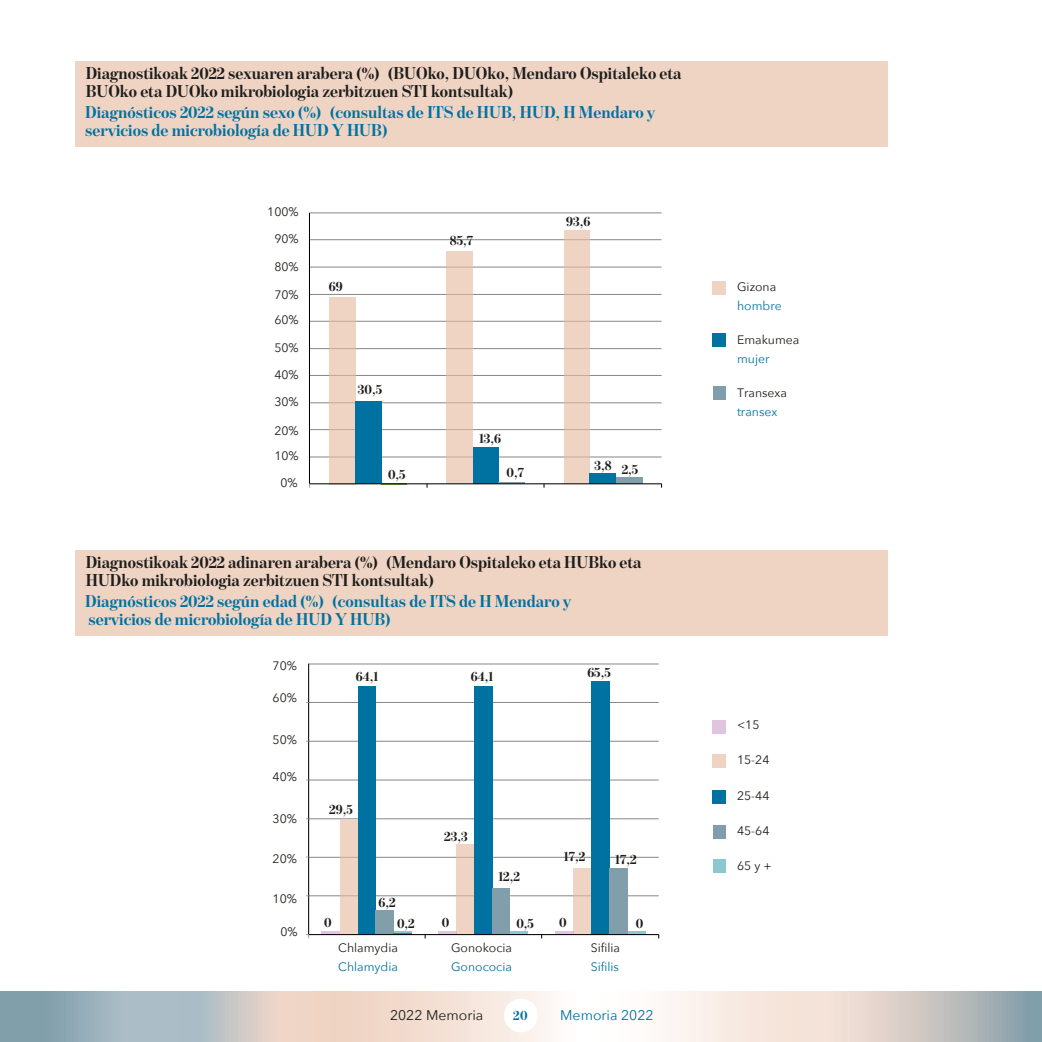
<style>
.page{position:relative;width:1042px;height:1042px;background:#fff}
.page>*{position:absolute;margin:0;border:0;box-sizing:border-box;transform-origin:0 0}
.t1{font:700 17.5px/17.5px "Benton Mod Disp";color:#1e1e1c}
.t2{font:700 17.5px/17.5px "Benton Mod Disp";color:#0072a1}
.t3{font:700 14px "Benton Mod Disp";color:#1e1e1c}
.t4{font:14px "Avenir Next";color:#1e1e1c}
.t5{font:14px "Avenir Next";color:#0072a1}
.t6{font:700 14px "Benton Mod Disp";color:#0072a1}
.t7{font:12.25px "Avenir Next";color:#1e1e1c}
.t8{font:12.25px "Avenir Next";color:#0072a1}
</style>
<div class="page">
<hr style="left:309px;top:702px;width:350px;height:1px;background:#878787">
<hr style="left:309px;top:664px;width:350px;height:1px;background:#878787">
<hr style="left:309px;top:741px;width:350px;height:1px;background:#878787">
<hr style="left:309px;top:780px;width:350px;height:1px;background:#878787">
<hr style="left:309px;top:857px;width:350px;height:1px;background:#878787">
<hr style="left:309px;top:818px;width:350px;height:1px;background:#878787">
<hr style="left:309px;top:895px;width:350px;height:1px;background:#878787">
<hr style="left:309px;top:213px;width:352px;height:1px;background:#878787">
<hr style="left:309px;top:239px;width:352px;height:1px;background:#878787">
<hr style="left:309px;top:267px;width:352px;height:1px;background:#878787">
<hr style="left:309px;top:294px;width:352px;height:1px;background:#878787">
<hr style="left:309px;top:321px;width:352px;height:1px;background:#878787">
<hr style="left:309px;top:348px;width:352px;height:1px;background:#878787">
<hr style="left:309px;top:375px;width:352px;height:1px;background:#878787">
<hr style="left:309px;top:402px;width:352px;height:1px;background:#878787">
<hr style="left:309px;top:429px;width:352px;height:1px;background:#878787">
<hr style="left:309px;top:457px;width:352px;height:1px;background:#878787">
<svg style="left:0;top:991px;width:1042px;height:51px"></svg>
<div style="left:75px;top:61px;width:812px;height:86px;background:#efd4c4"></div>
<div style="left:504px;top:998px;width:34px;height:34px;background:#fff;border-radius:50%"></div>
<div style="left:564px;top:230px;width:26px;height:254px;background:#efd4c4"></div>
<div style="left:446px;top:251px;width:27px;height:233px;background:#efd4c4"></div>
<div style="left:329px;top:297px;width:26px;height:187px;background:#efd4c4"></div>
<div style="left:590px;top:474px;width:26px;height:10px;background:#0072a1"></div>
<div style="left:473px;top:447px;width:25px;height:37px;background:#0072a1"></div>
<div style="left:355px;top:401px;width:26px;height:83px;background:#0072a1"></div>
<div style="left:616px;top:477px;width:26px;height:7px;background:#819eab"></div>
<hr style="left:498px;top:482px;width:26px;height:2px;background:#819eab">
<hr style="left:309px;top:213px;width:1px;height:271px;background:#010202">
<hr style="left:309px;top:483px;width:352px;height:1px;background:#010202">
<div style="left:712px;top:281px;width:14px;height:13px;background:#efd4c4"></div>
<div style="left:712px;top:333px;width:14px;height:14px;background:#0072a1"></div>
<div style="left:713px;top:386px;width:12px;height:14px;background:#819eab"></div>
<div style="left:75px;top:550px;width:812px;height:85px;background:#efd4c4"></div>
<div style="left:712px;top:754px;width:14px;height:14px;background:#efd4c4"></div>
<div style="left:712px;top:720px;width:14px;height:13px;background:#dfc5df"></div>
<div style="left:712px;top:790px;width:14px;height:13px;background:#0072a1"></div>
<div style="left:713px;top:825px;width:12px;height:13px;background:#819eab"></div>
<div style="left:713px;top:859px;width:12px;height:14px;background:#8cc8d2"></div>
<div style="left:573px;top:868px;width:18px;height:67px;background:#efd4c4"></div>
<div style="left:456px;top:845px;width:19px;height:90px;background:#efd4c4"></div>
<div style="left:340px;top:821px;width:18px;height:114px;background:#efd4c4"></div>
<hr style="left:322px;top:931px;width:18px;height:4px;background:#dfc5df">
<svg style="left:394px;top:931px;width:18px;height:3px"></svg>
<hr style="left:439px;top:931px;width:18px;height:4px;background:#dfc5df">
<hr style="left:509px;top:931px;width:18px;height:4px;background:#8cc8d2">
<hr style="left:555px;top:931px;width:18px;height:4px;background:#dfc5df">
<hr style="left:627px;top:931px;width:18px;height:4px;background:#8cc8d2">
<div style="left:591px;top:681px;width:18px;height:254px;background:#0072a1"></div>
<div style="left:475px;top:686px;width:18px;height:249px;background:#0072a1"></div>
<div style="left:358px;top:686px;width:18px;height:249px;background:#0072a1"></div>
<div style="left:609px;top:868px;width:18px;height:67px;background:#819eab"></div>
<div style="left:493px;top:888px;width:17px;height:47px;background:#819eab"></div>
<div style="left:376px;top:911px;width:18px;height:24px;background:#819eab"></div>
<hr style="left:308px;top:664px;width:1px;height:270px;background:#010202">
<hr style="left:309px;top:934px;width:350px;height:1px;background:#010202">
<p class="t1" style="left:86px;top:65px;width:597px">Diagnostikoak 2022 sexuaren arabera (%) (BUOko, DUOko, Mendaro Ospitaleko eta<br>BUOko eta DUOko mikrobiologia zerbitzuen STI kontsultak)</p>
<p class="t2" style="left:85px;top:104px;width:572px">Diagnósticos 2022 según sexo (%) (consultas de ITS de HUB, HUD, H Mendaro y servicios de microbiología de HUD Y HUB)</p>
<p class="t7" style="left:267px;top:201px;width:33px">100%</p>
<p class="t7" style="left:274px;top:229px;width:26px">90%</p>
<p class="t7" style="left:274px;top:256px;width:26px">80%</p>
<p class="t7" style="left:274px;top:284px;width:26px">70%</p>
<p class="t7" style="left:274px;top:310px;width:26px">60%</p>
<p class="t7" style="left:274px;top:338px;width:26px">50%</p>
<p class="t7" style="left:274px;top:364px;width:26px">40%</p>
<p class="t7" style="left:274px;top:392px;width:26px">30%</p>
<p class="t7" style="left:274px;top:420px;width:26px">20%</p>
<p class="t7" style="left:274px;top:446px;width:26px">10%</p>
<p class="t7" style="left:280px;top:473px;width:19px">0%</p>
<p class="t3" style="left:329px;top:278px;width:15px">69</p>
<p class="t3" style="left:358px;top:382px;width:26px">30,5</p>
<p class="t3" style="left:388px;top:466px;width:19px">0,5</p>
<p class="t3" style="left:450px;top:233px;width:25px">85,7</p>
<p class="t3" style="left:566px;top:214px;width:25px">93,6</p>
<p class="t3" style="left:479px;top:430px;width:23px">13,6</p>
<p class="t3" style="left:506px;top:465px;width:19px">0,7</p>
<p class="t3" style="left:594px;top:460px;width:45px">3,8 2,5</p>
<p class="t1" style="left:86px;top:553px;width:557px">Diagnostikoak 2022 adinaren arabera (%) (Mendaro Ospitaleko eta HUBko eta<br>HUDko mikrobiologia zerbitzuen STI kontsultak)</p>
<p class="t2" style="left:85px;top:592px;width:488px">Diagnósticos 2022 según edad (%) (consultas de ITS de H Mendaro y servicios de microbiología de HUD Y HUB)</p>
<p class="t7" style="left:272px;top:655px;width:26px">70%</p>
<p class="t7" style="left:272px;top:688px;width:26px">60%</p>
<p class="t7" style="left:272px;top:729px;width:26px">50%</p>
<p class="t7" style="left:272px;top:767px;width:26px">40%</p>
<p class="t7" style="left:272px;top:808px;width:26px">30%</p>
<p class="t7" style="left:272px;top:848px;width:26px">20%</p>
<p class="t7" style="left:272px;top:888px;width:26px">10%</p>
<p class="t7" style="left:280px;top:922px;width:19px">0%</p>
<p class="t3" style="left:356px;top:668px;width:24px">64,1</p>
<p class="t3" style="left:471px;top:668px;width:24px">64,1</p>
<p class="t3" style="left:587px;top:665px;width:25px">65,5</p>
<p class="t3" style="left:329px;top:801px;width:25px">29,5</p>
<p class="t3" style="left:378px;top:895px;width:19px">6,2</p>
<p class="t3" style="left:444px;top:829px;width:25px">23,3</p>
<p class="t3" style="left:498px;top:869px;width:23px">12,2</p>
<p class="t3" style="left:564px;top:849px;width:23px">17,2</p>
<p class="t3" style="left:615px;top:851px;width:23px">17,2</p>
<p class="t3" style="left:324px;top:915px;width:9px">0</p>
<p class="t3" style="left:397px;top:915px;width:19px">0,2</p>
<p class="t3" style="left:442px;top:915px;width:9px">0</p>
<p class="t3" style="left:516px;top:915px;width:19px">0,5</p>
<p class="t3" style="left:559px;top:915px;width:9px">0</p>
<p class="t3" style="left:636px;top:915px;width:9px">0</p>
<p class="t7" style="left:338px;top:937px;width:61px">Chlamydia</p>
<p class="t7" style="left:451px;top:937px;width:63px">Gonokocia</p>
<p class="t7" style="left:591px;top:937px;width:31px">Sifilia</p>
<p class="t8" style="left:338px;top:956px;width:61px">Chlamydia</p>
<p class="t8" style="left:451px;top:956px;width:62px">Gonococia</p>
<p class="t8" style="left:591px;top:956px;width:30px">Sifilis</p>
<p class="t4" style="left:390px;top:1003px;width:95px">2022 Memoria</p>
<p class="t6" style="left:513px;top:1007px;width:16px">20</p>
<p class="t5" style="left:560px;top:1003px;width:95px">Memoria 2022</p>
<p class="t7" style="left:737px;top:276px;width:41px">Gizona</p>
<p class="t8" style="left:737px;top:295px;width:46px">hombre</p>
<p class="t7" style="left:737px;top:329px;width:64px">Emakumea</p>
<p class="t8" style="left:737px;top:348px;width:34px">mujer</p>
<p class="t7" style="left:737px;top:382px;width:51px">Transexa</p>
<p class="t8" style="left:737px;top:401px;width:42px">transex</p>
<p class="t7" style="left:737px;top:715px;width:24px">&lt;15</p>
<p class="t7" style="left:737px;top:749px;width:34px">15-24</p>
<p class="t7" style="left:737px;top:785px;width:34px">25-44</p>
<p class="t7" style="left:737px;top:821px;width:34px">45-64</p>
<p class="t7" style="left:737px;top:855px;width:36px">65 y +</p>
</div>
